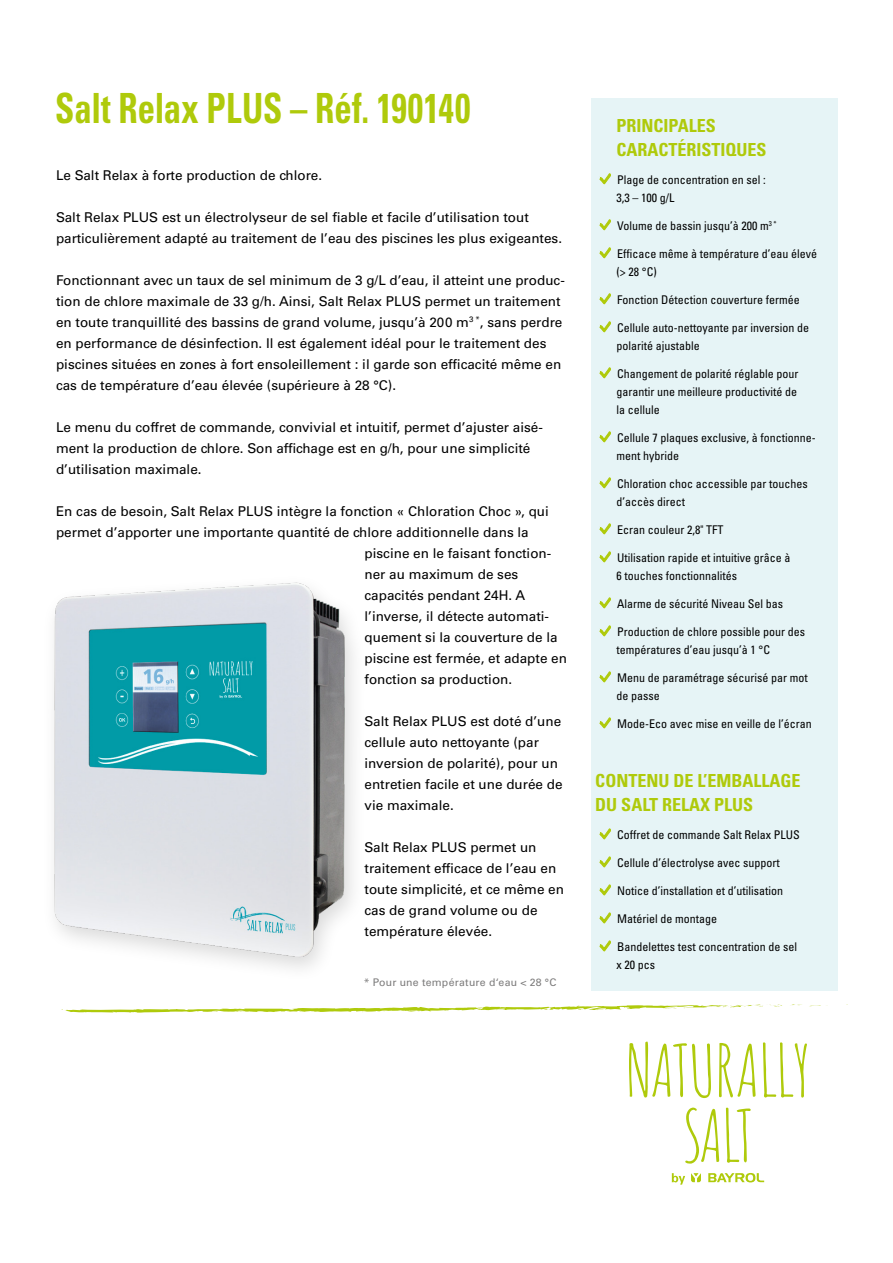
<style>
.page{position:relative;width:893px;height:1263px;background:#fff}
.page>*{position:absolute;margin:0;border:0;box-sizing:border-box;transform-origin:0 0}
.t1{font:700 condensed 41.55px "Univers LT Std";letter-spacing:.005em;color:#afca0b;scale:.83 1}
.t2{font:700 condensed 18px/24px "Univers LT Std";color:#afca0b}
.t3{font:13.5px/21px "Univers LT Std";color:#000}
.t4{font:condensed 12px/18px "Univers LT Std";color:#000}
.t5{font:10.5px "Univers LT Std";letter-spacing:.025em;color:#7c7b7b}
</style>
<div class="page">
<div style="left:591px;top:98px;width:247px;height:892px;background:#e6f4f6"></div>
<svg style="left:599px;top:173px;width:12px;height:12px"></svg>
<svg style="left:599px;top:219px;width:12px;height:12px"></svg>
<svg style="left:599px;top:247px;width:12px;height:12px"></svg>
<svg style="left:599px;top:293px;width:12px;height:12px"></svg>
<svg style="left:599px;top:321px;width:12px;height:12px"></svg>
<svg style="left:599px;top:367px;width:12px;height:12px"></svg>
<svg style="left:599px;top:431px;width:12px;height:12px"></svg>
<svg style="left:599px;top:477px;width:12px;height:12px"></svg>
<svg style="left:599px;top:523px;width:12px;height:12px"></svg>
<svg style="left:599px;top:551px;width:12px;height:12px"></svg>
<svg style="left:599px;top:597px;width:12px;height:12px"></svg>
<svg style="left:599px;top:625px;width:12px;height:12px"></svg>
<svg style="left:599px;top:671px;width:12px;height:12px"></svg>
<svg style="left:599px;top:717px;width:12px;height:12px"></svg>
<svg style="left:599px;top:828px;width:12px;height:12px"></svg>
<svg style="left:599px;top:856px;width:12px;height:12px"></svg>
<svg style="left:599px;top:884px;width:12px;height:12px"></svg>
<svg style="left:599px;top:912px;width:12px;height:12px"></svg>
<svg style="left:599px;top:940px;width:12px;height:12px"></svg>
<svg style="left:790px;top:1004px;width:38px;height:3px"></svg>
<svg style="left:61px;top:1004px;width:721px;height:9px"></svg>
<svg style="left:708px;top:1173px;width:56px;height:9px"></svg>
<svg style="left:691px;top:1173px;width:10px;height:9px"></svg>
<svg style="left:672px;top:1173px;width:13px;height:11px"></svg>
<svg style="left:726px;top:1108px;width:25px;height:55px"></svg>
<svg style="left:685px;top:1107px;width:34px;height:56px"></svg>
<svg style="left:629px;top:1041px;width:82px;height:57px"></svg>
<svg style="left:763px;top:1042px;width:44px;height:55px"></svg>
<svg style="left:719px;top:1043px;width:36px;height:54px"></svg>
<img style="left:54px;top:582px;width:300px;height:387px">
<h1 class="t1" style="left:55px;top:83px;width:502px">SALT RELAX PLUS – RÉF. 190140</h1>
<p class="t3" style="left:56px;top:165px;width:268px">Le Salt Relax à forte production de chlore.</p>
<p class="t3" style="left:56px;top:207px;width:508px">Salt Relax PLUS est un électrolyseur de sel fiable et facile d’utilisation tout particulièrement adapté au traitement de l’eau des piscines les plus exigeantes.</p>
<p class="t3" style="left:56px;top:270px;width:510px">Fonctionnant avec un taux de sel minimum de 3 g/L d’eau, il atteint une produc&shy;tion de chlore maximale de 33 g/h. Ainsi, Salt Relax PLUS permet un traitement en toute tranquillité des bassins de grand volume, jusqu’à 200 m<sup>3</sup> <sup>*</sup>, sans perdre en performance de désinfection. Il est également idéal pour le traitement des piscines situées en zones à fort ensoleillement : il garde son efficacité même en cas de température d’eau élevée (supérieure à 28 °C).</p>
<p class="t3" style="left:56px;top:417px;width:488px">Le menu du coffret de commande, convivial et intuitif, permet d’ajuster aisé&shy;ment la production de chlore. Son affichage est en g/h, pour une simplicité d’utilisation maximale.</p>
<p class="t3" style="left:56px;top:501px;width:494px">En cas de besoin, Salt Relax PLUS intègre la fonction « Chloration Choc », qui</p>
<p class="t3" style="left:56px;top:522px;width:474px">permet d’apporter une importante quantité de chlore additionnelle dans la</p>
<p class="t3" style="left:365px;top:543px;width:188px">piscine en le faisant fonction-</p>
<p class="t3" style="left:365px;top:564px;width:155px">ner au maximum de ses</p>
<p class="t3" style="left:365px;top:585px;width:162px">capacités pendant 24H. A</p>
<p class="t3" style="left:365px;top:606px;width:186px">l’inverse, il détecte automati-</p>
<p class="t3" style="left:365px;top:627px;width:195px">quement si la couverture de la</p>
<p class="t3" style="left:365px;top:648px;width:204px">piscine est fermée, et adapte en</p>
<p class="t3" style="left:365px;top:669px;width:149px">fonction sa production.</p>
<p class="t3" style="left:365px;top:711px;width:200px">Salt Relax PLUS est doté d’une cellule auto nettoyante (par inversion de polarité), pour un entretien facile et une durée de vie maximale.</p>
<p class="t3" style="left:365px;top:837px;width:201px">Salt Relax PLUS permet un traitement efficace de l’eau en toute simplicité, et ce même en cas de grand volume ou de température élevée.</p>
<p class="t5" style="left:364px;top:976px;width:194px">* Pour une température d‘eau &lt; 28 °C</p>
<h2 class="t2" style="left:617px;top:114px;width:152px">PRINCIPALES<br>CARACTÉRISTIQUES</h2>
<p class="t4" style="left:617px;top:171px;width:151px">Plage de concentration en sel :<br>3,3 – 100 g/L</p>
<p class="t4" style="left:617px;top:217px;width:161px">Volume de bassin jusqu’à 200 m<sup>3</sup> <sup>*</sup></p>
<p class="t4" style="left:617px;top:245px;width:202px">Efficace même à température d’eau élevé (&gt; 28 °C)</p>
<p class="t4" style="left:617px;top:291px;width:184px">Fonction Détection couverture fermée</p>
<p class="t4" style="left:617px;top:319px;width:194px">Cellule auto-nettoyante par inversion de polarité ajustable</p>
<p class="t4" style="left:617px;top:365px;width:183px;text-align:justify">Changement de polarité réglable pour garantir une meilleure productivité de la cellule</p>
<p class="t4" style="left:617px;top:429px;width:201px">Cellule 7 plaques exclusive, à fonctionne&shy;ment hybride</p>
<p class="t4" style="left:617px;top:475px;width:193px">Chloration choc accessible par touches d’accès direct</p>
<p class="t4" style="left:617px;top:521px;width:108px">Ecran couleur 2,8" TFT</p>
<p class="t4" style="left:617px;top:549px;width:175px">Utilisation rapide et intuitive grâce à<br>6 touches fonctionnalités</p>
<p class="t4" style="left:617px;top:595px;width:167px">Alarme de sécurité Niveau Sel bas</p>
<p class="t4" style="left:617px;top:623px;width:190px">Production de chlore possible pour des températures d’eau jusqu’à 1 °C</p>
<p class="t4" style="left:617px;top:669px;width:193px">Menu de paramétrage sécurisé par mot de passe</p>
<p class="t4" style="left:617px;top:715px;width:196px">Mode-Eco avec mise en veille de l’écran</p>
<h2 class="t2" style="left:595px;top:769px;width:33px">CONTENU</h2>
<h2 class="t2" style="left:673px;top:769px;width:80px">DE L’EMBALLA</h2>
<h2 class="t2" style="left:780px;top:769px;width:20px">GE</h2>
<h2 class="t2" style="left:595px;top:793px;width:37px">DU SALT</h2>
<h2 class="t2" style="left:662px;top:793px;width:11px">RELA</h2>
<h2 class="t2" style="left:700px;top:793px;width:35px">X PLUS</h2>
<p class="t4" style="left:617px;top:826px;width:184px">Coffret de commande Salt Relax PLUS</p>
<p class="t4" style="left:617px;top:854px;width:164px">Cellule d’électrolyse avec support</p>
<p class="t4" style="left:617px;top:882px;width:167px">Notice d’installation et d’utilisation</p>
<p class="t4" style="left:617px;top:910px;width:101px">Matériel de montage</p>
<p class="t4" style="left:617px;top:938px;width:182px">Bandelettes test concentration de sel x 20 pcs</p>
</div>
